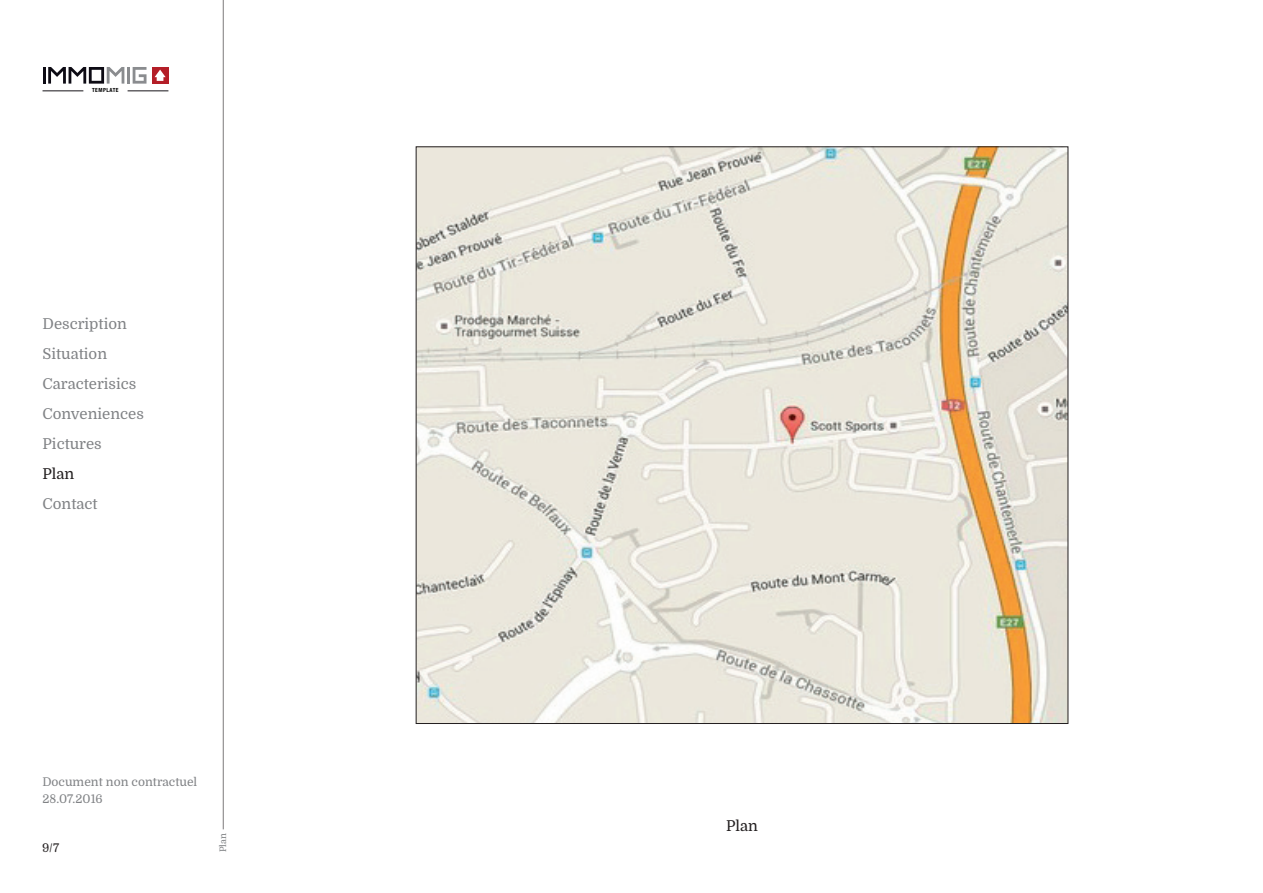
<style>
.page{position:relative;width:1263px;height:893px;background:#fff}
.page>*{position:absolute;margin:0;border:0;box-sizing:border-box;transform-origin:0 0}
.t1{font:15px/30px "Domine";color:#808285}
.t2{font:15px "Domine";color:#231f20}
.t3{font:12px/16.5px "Domine";color:#808285}
.t4{font:12px "Domine";color:#231f20}
.t5{font:9px "Domine";color:#808285}
.t6{font:700 condensed 5.55px "Helvetica Neue";letter-spacing:.08em;color:#000001}
</style>
<div class="page">
<hr style="left:223px;top:0;width:1px;height:836px;background:#231f20">
<hr style="left:127px;top:67px;width:3px;height:17px;background:#8a8c8f">
<div style="left:152px;top:67px;width:16px;height:17px;background:#b41e28"></div>
<svg style="left:133px;top:67px;width:14px;height:17px"></svg>
<svg style="left:43px;top:67px;width:81px;height:17px"></svg>
<svg style="left:155px;top:70px;width:11px;height:11px"></svg>
<hr style="left:43px;top:91px;width:40px;height:1px;background:#171419">
<hr style="left:128px;top:91px;width:40px;height:1px;background:#171419">
<img style="left:418px;top:149px;width:648px;height:573px">
<div style="left:216px;top:829px;width:14px;height:8px;background:#fff"></div>
<p class="t6" style="left:92px;top:86px;width:28px">TEMPLATE</p>
<p class="t1" style="left:43px;top:309px;width:103px">Description<br>Situation<br>Caracterisics<br>Conveniences<br>Pictures</p>
<p class="t2" style="left:43px;top:466px;width:33px">Plan</p>
<p class="t1" style="left:43px;top:489px;width:57px">Contact</p>
<p class="t3" style="left:42px;top:774px;width:156px">Document non contractuel<br>28.07.2016</p>
<p class="t4" style="left:42px;top:841px;width:19px">9/7</p>
<p class="t5" style="left:218px;top:852px;width:21px;rotate:-90deg">Plan</p>
<p class="t2" style="left:726px;top:818px;width:33px">Plan</p>
</div>
